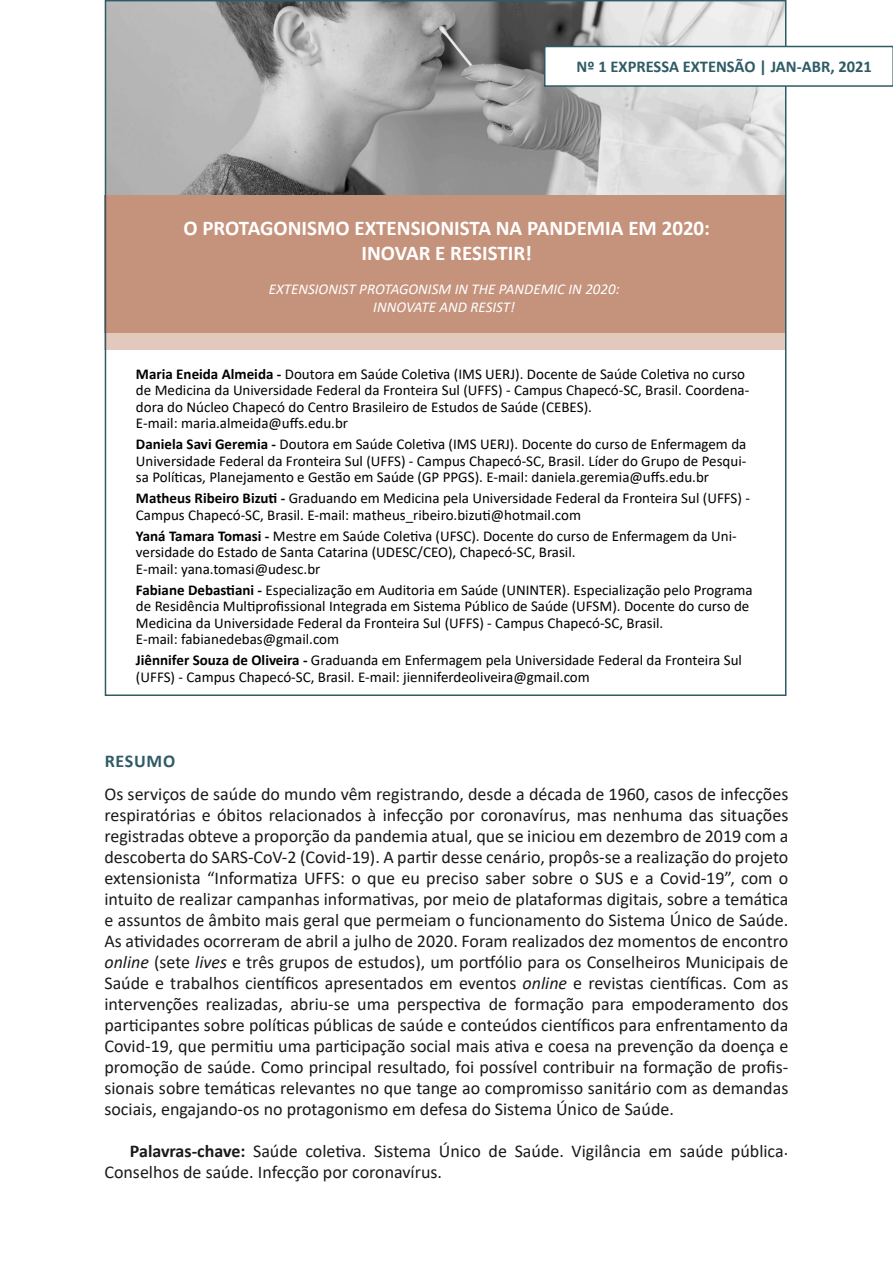
<style>
.page{position:relative;width:893px;height:1263px;background:#fff}
.page>*{position:absolute;margin:0;border:0;box-sizing:border-box;transform-origin:0 0}
.nome_art{font:700 21px "Calibri";color:#fff}
.texto{font:18px/21px "Calibri";color:#1a1a1a;text-align:justify}
.subtitulo{font:700 18px "Calibri";letter-spacing:.04em;color:#2e5b65}
.t1{font:700 16.5px "Calibri";color:#2e5b65}
.autores{font:15px/16.5px "Calibri";color:#000}
.nome_art_ing{font:italic 15px "Calibri";color:#fff}
.s1{font-weight:700}
.s2{font-style:italic}
</style>
<div class="page">
<svg style="left:108px;top:3px;width:675px;height:192px;background:#adadad"></svg>
<div style="left:105px;top:311px;width:681px;height:39px;background:linear-gradient(to right,#e2c8bd,#e2c8bd)"></div>
<div style="left:105px;top:195px;width:681px;height:137px;background:#c5927c"></div>
<svg style="left:544px;top:46px;width:349px;height:41px"></svg>
<p class="t1" style="left:577px;top:55px;width:297px">Nº 1 EXPRESSA EXTENSÃO | JAN-ABR, 2021</p>
<p class="nome_art" style="left:183px;top:213px;width:528px">O PROTAGONISMO EXTENSIONISTA NA PANDEMIA EM 2020:</p>
<p class="nome_art" style="left:361px;top:238px;width:172px">INOVAR E RESISTIR!</p>
<p class="nome_art_ing" style="left:269px;top:279px;width:353px">EXTENSIONIST PROTAGONISM IN THE PANDEMIC IN 2020:</p>
<p class="nome_art_ing" style="left:373px;top:297px;width:143px">INNOVATE AND RESIST!</p>
<p class="autores" style="left:136px;top:365px;width:615px"><span class="s1">Maria Eneida Almeida -</span> Doutora em Saúde Coletiva (IMS UERJ). Docente de Saúde Coletiva no curso de Medicina da Universidade Federal da Fronteira Sul (UFFS) - Campus Chapecó-SC, Brasil. Coordena&shy;dora do Núcleo Chapecó do Centro Brasileiro de Estudos de Saúde (CEBES).<br>E-mail: maria.almeida@uffs.edu.br</p>
<p class="autores" style="left:136px;top:435px;width:612px;text-align:justify"><span class="s1">Daniela Savi Geremia -</span> Doutora em Saúde Coletiva (IMS UERJ). Docente do curso de Enfermagem da Universidade Federal da Fronteira Sul (UFFS) - Campus Chapecó-SC, Brasil. Líder do Grupo de Pesqui&shy;sa Políticas, Planejamento e Gestão em Saúde (GP PPGS). E-mail: daniela.geremia@uffs.edu.br</p>
<p class="autores" style="left:136px;top:489px;width:615px"><span class="s1">Matheus Ribeiro Bizuti -</span> Graduando em Medicina pela Universidade Federal da Fronteira Sul (UFFS) -<br>Campus Chapecó-SC, Brasil. E-mail: matheus_ribeiro.bizuti@hotmail.com</p>
<p class="autores" style="left:136px;top:527px;width:602px"><span class="s1">Yaná Tamara Tomasi -</span> Mestre em Saúde Coletiva (UFSC). Docente do curso de Enfermagem da Uni&shy;versidade do Estado de Santa Catarina (UDESC/CEO), Chapecó-SC, Brasil.<br>E-mail: yana.tomasi@udesc.br</p>
<p class="autores" style="left:136px;top:581px;width:618px"><span class="s1">Fabiane Debastiani -</span> Especialização em Auditoria em Saúde (UNINTER). Especialização pelo Programa de Residência Multiprofissional Integrada em Sistema Público de Saúde (UFSM). Docente do curso de Medicina da Universidade Federal da Fronteira Sul (UFFS) - Campus Chapecó-SC, Brasil.<br>E-mail: fabianedebas@gmail.com</p>
<p class="autores" style="left:136px;top:651px;width:607px"><span class="s1">Jiênnifer Souza de Oliveira -</span> Graduanda em Enfermagem pela Universidade Federal da Fronteira Sul (UFFS) - Campus Chapecó-SC, Brasil. E-mail: jienniferdeoliveira@gmail.com</p>
<p class="subtitulo" style="left:105px;top:748px;width:72px">RESUMO</p>
<p class="texto" style="left:104px;top:783px;width:685px">Os serviços de saúde do mundo vêm registrando, desde a década de 1960, casos de infecções respiratórias e óbitos relacionados à infecção por coronavírus, mas nenhuma das situações registradas obteve a proporção da pandemia atual, que se iniciou em dezembro de 2019 com a descoberta do SARS-CoV-2 (Covid-19). A partir desse cenário, propôs-se a realização do projeto extensionista “Informatiza UFFS: o que eu preciso saber sobre o SUS e a Covid-19”, com o intuito de realizar campanhas informativas, por meio de plataformas digitais, sobre a temática e assuntos de âmbito mais geral que permeiam o funcionamento do Sistema Único de Saúde.<br>As atividades ocorreram de abril a julho de 2020. Foram realizados dez momentos de encontro <span class="s2">online</span> (sete <span class="s2">lives</span> e três grupos de estudos), um portfólio para os Conselheiros Municipais de Saúde e trabalhos científicos apresentados em eventos <span class="s2">online</span> e revistas científicas. Com as intervenções realizadas, abriu-se uma perspectiva de formação para empoderamento dos participantes sobre políticas públicas de saúde e conteúdos científicos para enfrentamento da Covid-19, que permitiu uma participação social mais ativa e coesa na prevenção da doença e promoção de saúde. Como principal resultado, foi possível contribuir na formação de profis&shy;sionais sobre temáticas relevantes no que tange ao compromisso sanitário com as demandas sociais, engajando-os no protagonismo em defesa do Sistema Único de Saúde.</p>
<p class="texto" style="left:104px;top:1140px;width:685px;text-indent:26px"><span class="s1">Palavras-chave:</span> Saúde coletiva. Sistema Único de Saúde. Vigilância em saúde pública.<br>Conselhos de saúde. Infecção por coronavírus.</p>
</div>
